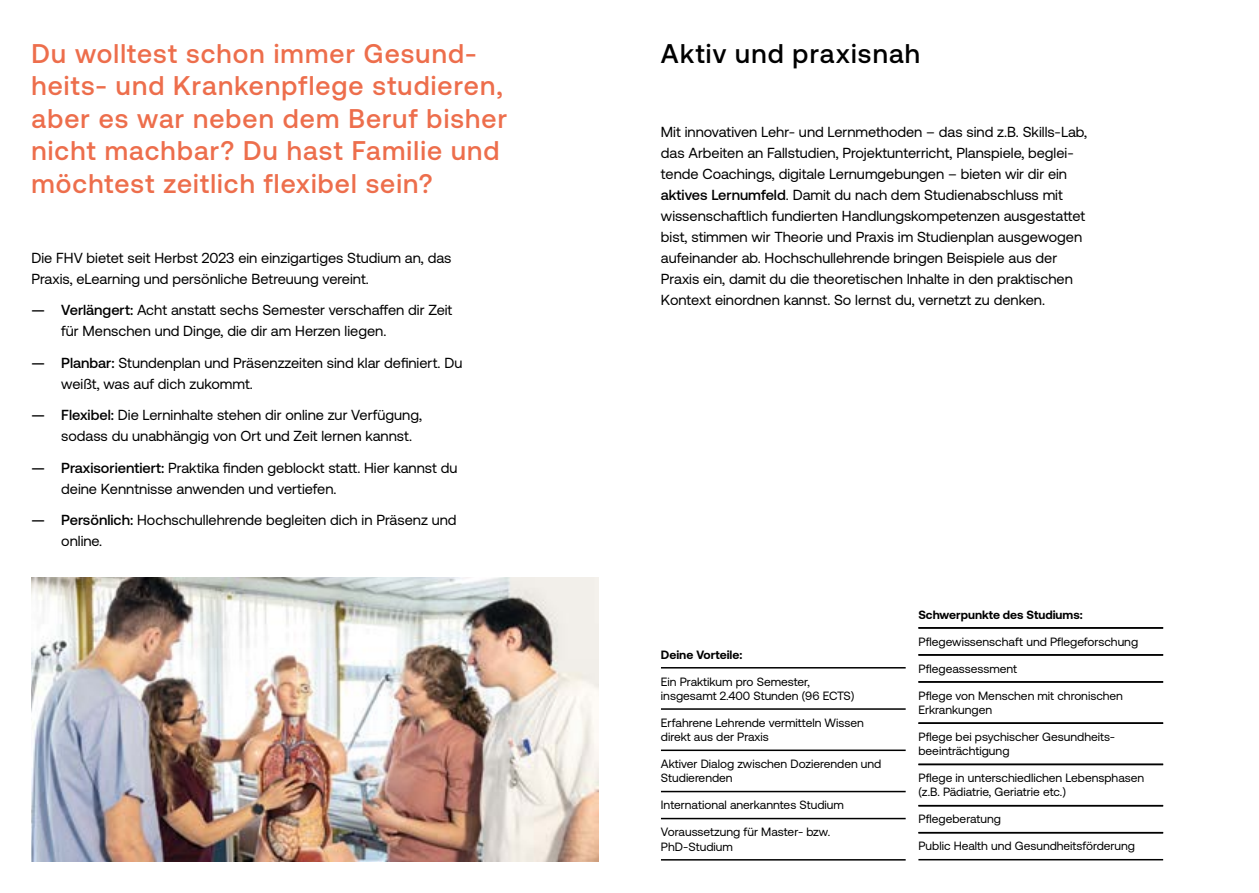
<style>
.page{position:relative;width:1259px;height:893px;background:#fff}
.page>*{position:absolute;margin:0;border:0;box-sizing:border-box;transform-origin:0 0}
.t1{font:500 27px/32.4px "Aeonik Pro";letter-spacing:.045em;color:#ed6e4c}
.t2{font:500 27px "Aeonik Pro";letter-spacing:.045em;color:#000}
.t3{font:14.55px/21px "Aeonik Pro";color:#000}
.t4{font:12px/14.2px "Aeonik Pro";color:#000}
.t5{font:700 12px "Aeonik Pro";color:#000}
.s1{font-weight:500}
</style>
<div class="page">
<img style="left:31px;top:578px;width:567px;height:283px">
<hr style="left:661px;top:667px;width:244px;height:1px;background:#000">
<hr style="left:661px;top:708px;width:244px;height:2px;background:#000">
<hr style="left:661px;top:749px;width:244px;height:2px;background:#000">
<hr style="left:661px;top:791px;width:244px;height:1px;background:#000">
<hr style="left:661px;top:818px;width:244px;height:1px;background:#000">
<hr style="left:661px;top:859px;width:244px;height:2px;background:#000">
<hr style="left:918px;top:627px;width:245px;height:2px;background:#000">
<hr style="left:918px;top:654px;width:245px;height:2px;background:#000">
<hr style="left:918px;top:681px;width:245px;height:2px;background:#000">
<hr style="left:918px;top:722px;width:245px;height:2px;background:#000">
<hr style="left:918px;top:764px;width:245px;height:1px;background:#000">
<hr style="left:918px;top:805px;width:245px;height:1px;background:#000">
<hr style="left:918px;top:832px;width:245px;height:1px;background:#000">
<hr style="left:918px;top:859px;width:245px;height:1px;background:#000">
<h1 class="t1" style="left:31px;top:37px;width:477px">Du wolltest schon immer Gesund&shy;heits- und Krankenpflege studieren, aber es war neben dem Beruf bisher nicht machbar? Du hast Familie und möchtest zeitlich flexibel sein?</h1>
<p class="t3" style="left:31px;top:247px;width:421px">Die FHV bietet seit Herbst 2023 ein einzigartiges Studium an, das<br>Praxis, eLearning und persönliche Betreuung vereint.</p>
<p class="t3" style="left:61px;top:299px;width:393px;text-indent:-30px"><span class="s1">— Verlängert:</span> Acht anstatt sechs Semester verschaffen dir Zeit für Menschen und Dinge, die dir am Herzen liegen.</p>
<p class="t3" style="left:61px;top:352px;width:402px;text-indent:-30px"><span class="s1">— Planbar:</span> Stundenplan und Präsenzzeiten sind klar definiert. Du weißt, was auf dich zukommt.</p>
<p class="t3" style="left:61px;top:404px;width:362px;text-indent:-30px"><span class="s1">— Flexibel:</span> Die Lerninhalte stehen dir online zur Verfügung, sodass du unabhängig von Ort und Zeit lernen kannst.</p>
<p class="t3" style="left:61px;top:457px;width:398px;text-indent:-30px"><span class="s1">— Praxisorientiert:</span> Praktika finden geblockt statt. Hier kannst du deine Kenntnisse anwenden und vertiefen.</p>
<p class="t3" style="left:61px;top:509px;width:397px;text-indent:-30px"><span class="s1">— Persönlich:</span> Hochschullehrende begleiten dich in Präsenz und online.</p>
<h1 class="t2" style="left:661px;top:39px;width:261px">Aktiv und praxisnah</h1>
<p class="t3" style="left:661px;top:121px;width:427px">Mit innovativen Lehr- und Lernmethoden – das sind z.B. Skills-Lab, das Arbeiten an Fallstudien, Projektunterricht, Planspiele, beglei&shy;tende Coachings, digitale Lernumgebungen – bieten wir dir ein <span class="s1">aktives Lernumfeld</span>. Damit du nach dem Studienabschluss mit wissenschaftlich fundierten Handlungskompetenzen ausgestattet bist, stimmen wir Theorie und Praxis im Studienplan ausgewogen aufeinander ab. Hochschullehrende bringen Beispiele aus der Praxis ein, damit du die theoretischen Inhalte in den praktischen Kontext einordnen kannst. So lernst du, vernetzt zu denken.</p>
<p class="t5" style="left:661px;top:648px;width:83px">Deine Vorteile:</p>
<p class="t4" style="left:661px;top:674px;width:195px">Ein Praktikum pro Semester, insgesamt 2.400 Stunden (96 ECTS)</p>
<p class="t4" style="left:661px;top:715px;width:204px">Erfahrene Lehrende vermitteln Wissen direkt aus der Praxis</p>
<p class="t4" style="left:661px;top:757px;width:222px">Aktiver Dialog zwischen Dozierenden und<br>Studierenden</p>
<p class="t4" style="left:661px;top:798px;width:184px">International anerkanntes Studium</p>
<p class="t4" style="left:661px;top:825px;width:171px">Voraussetzung für Master- bzw.<br>PhD-Studium</p>
<p class="t5" style="left:918px;top:608px;width:166px">Schwerpunkte des Studiums:</p>
<p class="t4" style="left:918px;top:634px;width:221px">Pflegewissenschaft und Pflegeforschung</p>
<p class="t4" style="left:918px;top:661px;width:100px">Pflegeassessment</p>
<p class="t4" style="left:918px;top:688px;width:206px">Pflege von Menschen mit chronischen<br>Erkrankungen</p>
<p class="t4" style="left:918px;top:730px;width:198px">Pflege bei psychischer Gesundheits&shy;beeinträchtigung</p>
<p class="t4" style="left:918px;top:771px;width:227px">Pflege in unterschiedlichen Lebensphasen (z.B. Pädiatrie, Geriatrie etc.)</p>
<p class="t4" style="left:918px;top:812px;width:84px">Pflegeberatung</p>
<p class="t4" style="left:918px;top:839px;width:218px">Public Health und Gesundheitsförderung</p>
</div>
